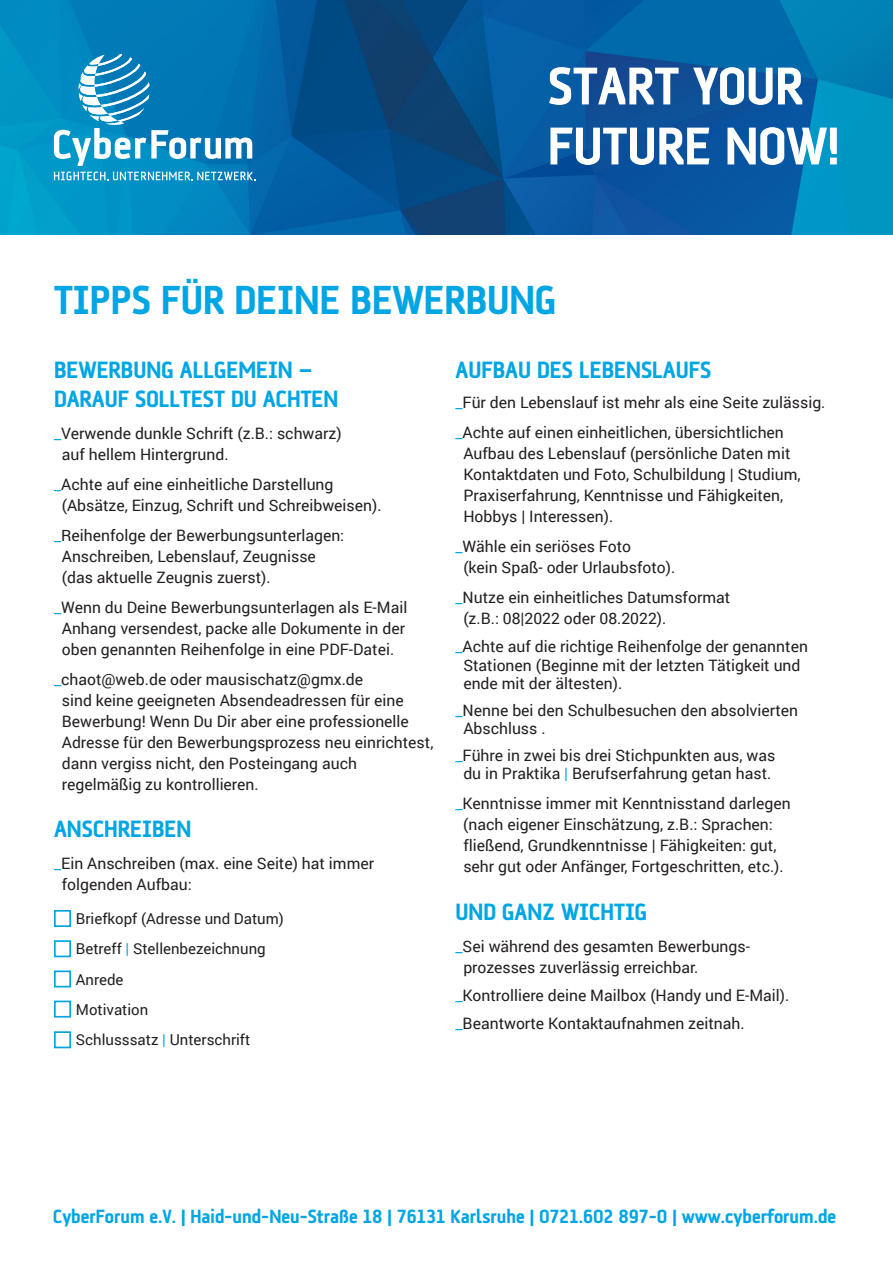
<style>
.page{position:relative;width:893px;height:1263px;background:#fff}
.page>*{position:absolute;margin:0;border:0;box-sizing:border-box;transform-origin:0 0}
.t1{font:700 54px/60px "To Klampenborg";color:#fff}
.t2{font:700 41.25px "To Klampenborg";color:#00a5e3}
.t3{font:700 24px/28.8px "To Klampenborg";color:#00a5e3}
.t4{font:700 19.5px "To Klampenborg";color:#00a5e3}
.t5{font:15.75px/21px "Roboto";color:#231f20}
.t6{font:15px "Roboto";color:#231f20}
.s1{color:#00a5e3}
</style>
<div class="page">
<img style="left:0;top:0;width:893px;height:235px">
<svg style="left:54px;top:54px;width:198px;height:112px;background:#2d94c5"></svg>
<svg style="left:54px;top:172px;width:201px;height:8px;background:#5db6d8"></svg>
<div style="left:54px;top:910px;width:17px;height:17px;border:2px solid #00a5e3"></div>
<div style="left:54px;top:940px;width:17px;height:17px;border:2px solid #00a5e3"></div>
<div style="left:54px;top:970px;width:17px;height:17px;border:2px solid #00a5e3"></div>
<div style="left:54px;top:1000px;width:17px;height:17px;border:2px solid #00a5e3"></div>
<div style="left:54px;top:1031px;width:17px;height:17px;border:2px solid #00a5e3"></div>
<h1 class="t1" style="left:548px;top:55px;width:293px">START YOUR<br>FUTURE NOW!</h1>
<p class="t2" style="left:54px;top:276px;width:504px">TIPPS FÜR DEINE BEWERBUNG</p>
<p class="t3" style="left:54px;top:355px;width:286px">BEWERBUNG ALLGEMEIN —<br>DARAUF SOLLTEST DU ACHTEN</p>
<p class="t5" style="left:54px;top:422px;width:289px"><span class="s1">_</span>Verwende dunkle Schrift (z.B.: schwarz)</p>
<p class="t5" style="left:62px;top:443px;width:168px">auf hellem Hintergrund.</p>
<p class="t5" style="left:54px;top:473px;width:281px"><span class="s1">_</span>Achte auf eine einheitliche Darstellung</p>
<p class="t5" style="left:62px;top:494px;width:321px">(Absätze, Einzug, Schrift und Schreibweisen).</p>
<p class="t5" style="left:54px;top:524px;width:292px"><span class="s1">_</span>Reihenfolge der Bewerbungsunterlagen:</p>
<p class="t5" style="left:62px;top:545px;width:256px">Anschreiben, Lebenslauf, Zeugnisse</p>
<p class="t5" style="left:62px;top:566px;width:210px">(das aktuelle Zeugnis zuerst).</p>
<p class="t5" style="left:54px;top:596px;width:355px"><span class="s1">_</span>Wenn du Deine Bewerbungsunterlagen als E-Mail</p>
<p class="t5" style="left:62px;top:617px;width:345px">Anhang versendest, packe alle Dokumente in der</p>
<p class="t5" style="left:62px;top:638px;width:334px">oben genannten Reihenfolge in eine PDF-Datei.</p>
<p class="t5" style="left:54px;top:668px;width:311px"><span class="s1">_</span>chaot@web.de oder mausischatz@gmx.de</p>
<p class="t5" style="left:62px;top:689px;width:343px">sind keine geeigneten Absendeadressen für eine</p>
<p class="t5" style="left:62px;top:710px;width:349px">Bewerbung! Wenn Du Dir aber eine professionelle</p>
<p class="t5" style="left:62px;top:731px;width:373px">Adresse für den Bewerbungsprozess neu einrichtest,</p>
<p class="t5" style="left:62px;top:752px;width:297px">dann vergiss nicht, den Posteingang auch</p>
<p class="t5" style="left:62px;top:773px;width:198px">regelmäßig zu kontrollieren.</p>
<p class="t3" style="left:54px;top:814px;width:139px">ANSCHREIBEN</p>
<p class="t5" style="left:54px;top:852px;width:322px"><span class="s1">_</span>Ein Anschreiben (max. eine Seite) hat immer</p>
<p class="t5" style="left:62px;top:873px;width:131px">folgenden Aufbau:</p>
<p class="t6" style="left:76px;top:908px;width:210px">Briefkopf (Adresse und Datum)</p>
<p class="t6" style="left:76px;top:938px;width:191px">Betreff <span class="s1">|</span> Stellenbezeichnung</p>
<p class="t6" style="left:76px;top:969px;width:49px">Anrede</p>
<p class="t6" style="left:76px;top:999px;width:74px">Motivation</p>
<p class="t6" style="left:76px;top:1029px;width:176px">Schlusssatz <span class="s1">|</span> Unterschrift</p>
<p class="t3" style="left:455px;top:355px;width:257px">AUFBAU DES LEBENSLAUFS</p>
<p class="t5" style="left:455px;top:391px;width:371px"><span class="s1">_</span>Für den Lebenslauf ist mehr als eine Seite zulässig.</p>
<p class="t5" style="left:455px;top:421px;width:330px"><span class="s1">_</span>Achte auf einen einheitlichen, übersichtlichen</p>
<p class="t5" style="left:463px;top:442px;width:329px">Aufbau des Lebenslauf (persönliche Daten mit</p>
<p class="t5" style="left:463px;top:463px;width:339px">Kontaktdaten und Foto, Schulbildung | Studium,</p>
<p class="t5" style="left:463px;top:484px;width:321px">Praxiserfahrung, Kenntnisse und Fähigkeiten,</p>
<p class="t5" style="left:463px;top:505px;width:151px">Hobbys | Interessen).</p>
<p class="t5" style="left:455px;top:535px;width:177px"><span class="s1">_</span>Wähle ein seriöses Foto</p>
<p class="t5" style="left:463px;top:556px;width:214px">(kein Spaß- oder Urlaubsfoto).</p>
<p class="t5" style="left:463px;top:586px;width:268px;text-indent:-8px"><span class="s1">_</span>Nutze ein einheitliches Datumsformat (z.B.: 08|2022 oder 08.2022).</p>
<p class="t5" style="left:455px;top:635px;width:354px"><span class="s1">_</span>Achte auf die richtige Reihenfolge der genannten</p>
<p class="t5" style="left:463px;top:654px;width:339px">Stationen (Beginne mit der letzten Tätigkeit und</p>
<p class="t5" style="left:463px;top:673px;width:161px">ende mit der ältesten).</p>
<p class="t5" style="left:455px;top:699px;width:344px"><span class="s1">_</span>Nenne bei den Schulbesuchen den absolvierten</p>
<p class="t5" style="left:463px;top:718px;width:84px">Abschluss .</p>
<p class="t5" style="left:455px;top:745px;width:321px;line-height:18.9px;text-align:center"><span class="s1">_</span>Führe in zwei bis drei Stichpunkten aus, was du in Praktika <span class="s1">|</span> Berufserfahrung getan hast.</p>
<p class="t5" style="left:455px;top:793px;width:337px"><span class="s1">_</span>Kenntnisse immer mit Kenntnisstand darlegen</p>
<p class="t5" style="left:463px;top:814px;width:311px">(nach eigener Einschätzung, z.B.: Sprachen:</p>
<p class="t5" style="left:463px;top:835px;width:315px">fließend, Grundkenntnisse | Fähigkeiten: gut,</p>
<p class="t5" style="left:463px;top:856px;width:322px">sehr gut oder Anfänger, Fortgeschritten, etc.).</p>
<p class="t3" style="left:455px;top:897px;width:193px">UND GANZ WICHTIG</p>
<p class="t5" style="left:455px;top:935px;width:296px"><span class="s1">_</span>Sei während des gesamten Bewerbungs-</p>
<p class="t5" style="left:463px;top:956px;width:236px">prozesses zuverlässig erreichbar.</p>
<p class="t5" style="left:455px;top:984px;width:335px"><span class="s1">_</span>Kontrolliere deine Mailbox (Handy und E-Mail).</p>
<p class="t5" style="left:455px;top:1013px;width:291px"><span class="s1">_</span>Beantworte Kontaktaufnahmen zeitnah.</p>
<p class="t4" style="left:53px;top:1205px;width:784px">CyberForum e.V. | Haid-und-Neu-Straße 18 | 76131 Karlsruhe | 0721.602 897-0 | www.cyberforum.de</p>
</div>
